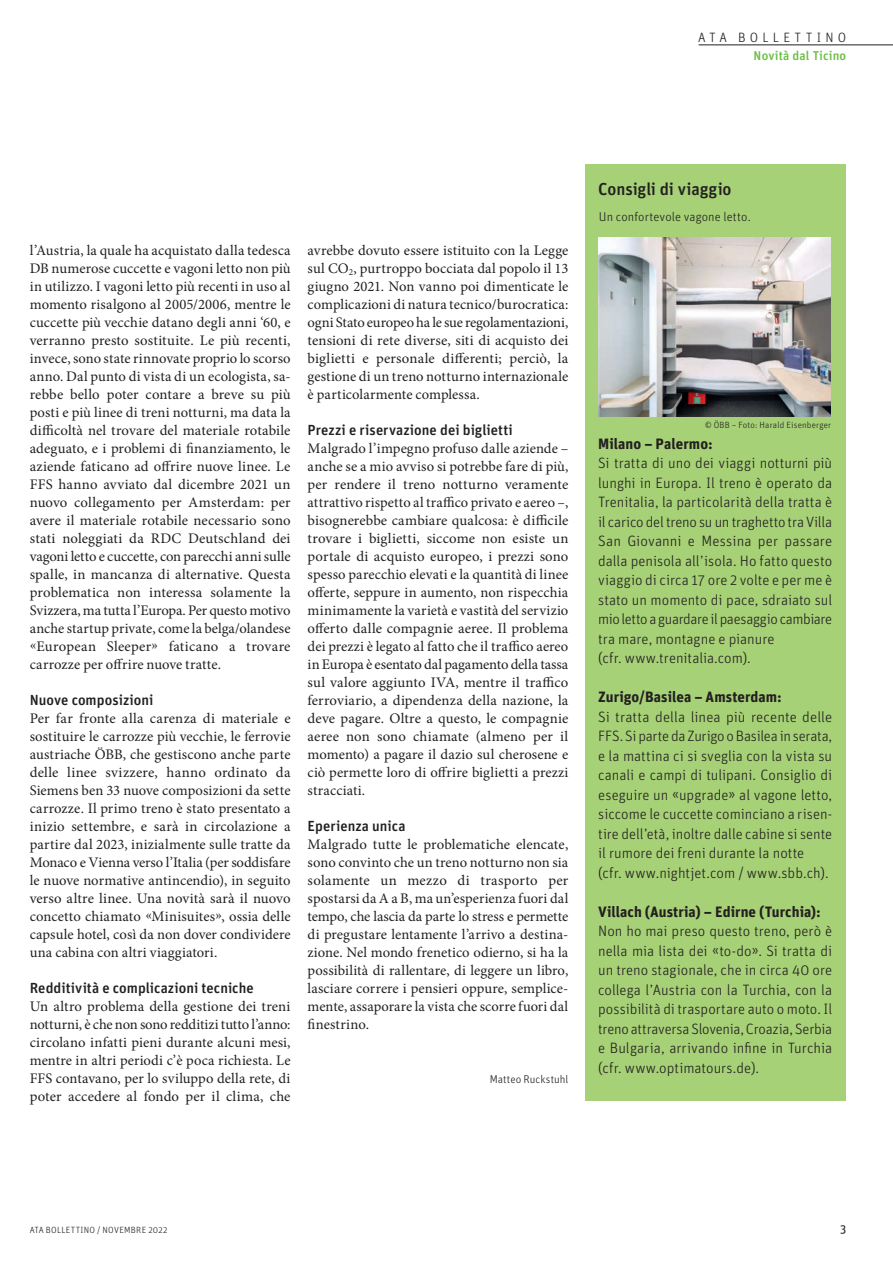
<style>
.page{position:relative;width:893px;height:1263px;background:#fff}
.page>*{position:absolute;margin:0;border:0;box-sizing:border-box;transform-origin:0 0}
.t1{font:500 17.25px "Unit OT";letter-spacing:-.005em;color:#231f20}
.t2{font:300 15px/19.5px "Unit OT";color:#231f20}
.t3{font:700 15px "Unit OT";letter-spacing:.005em;color:#231f20}
.t4{font:14.7px/18px "Minion Pro";letter-spacing:.01em;color:#231f20;text-align:justify}
.t5{font:500 14.7px "Unit OT";letter-spacing:.005em;color:#231f20}
.t6{font:300 13.5px "Unit OT";letter-spacing:.31em;color:#231f20}
.t7{font:300 12.75px "Unit OT";letter-spacing:.01em;color:#231f20}
.t8{font:500 12.75px "Unit OT";letter-spacing:.01em;color:#6cbd45}
.t9{font:12px "Unit OT";color:#231f20}
.t10{font:300 11.25px "Unit OT";letter-spacing:.005em;color:#231f20}
.t11{font:300 9px "Unit OT";letter-spacing:.025em;color:#231f20}
</style>
<div class="page">
<hr style="left:699px;top:45px;width:194px;height:1px;background:#231f20">
<div style="left:585px;top:165px;width:261px;height:936px;background:#a6d176"></div>
<img style="left:599px;top:238px;width:231px;height:179px">
<p class="t6" style="left:698px;top:29px;width:150px">ATA BOLLETTINO</p>
<p class="t8" style="left:754px;top:47px;width:94px">Novità dal Ticino</p>
<p class="t1" style="left:598px;top:178px;width:135px">Consigli di viaggio</p>
<p class="t4" style="left:30px;top:241px;width:262px">l’Austria, la quale ha acquistato dalla tedesca DB numerose cuccette e vagoni letto non più in utilizzo. I vagoni letto più recenti in uso al momento risalgono al 2005/2006, mentre le cuccette più vecchie datano degli anni ‘60, e verranno presto sostituite. Le più recenti, invece, sono state rinnovate proprio lo scorso anno. Dal punto di vista di un ecologista, sa&shy;rebbe bello poter contare a breve su più posti e più linee di treni notturni, ma data la difficoltà nel trovare del materiale rotabile adeguato, e i problemi di finanziamento, le aziende faticano ad offrire nuove linee. Le FFS hanno avviato dal dicembre 2021 un nuovo collegamento per Amsterdam: per avere il materiale rotabile necessario sono stati noleggiati da RDC Deutschland dei vagoni letto e cuccette, con parecchi anni sulle spalle, in mancanza di alternative. Questa problematica non interessa solamente la Svizzera, ma tutta l’Europa. Per questo motivo anche startup private, come la belga/olandese «European Sleeper» faticano a trovare carrozze per offrire nuove tratte.</p>
<p class="t5" style="left:30px;top:690px;width:125px">Nuove composizioni</p>
<p class="t4" style="left:30px;top:709px;width:262px">Per far fronte alla carenza di materiale e sostituire le carrozze più vecchie, le ferrovie austriache ÖBB, che gestiscono anche parte delle linee svizzere, hanno ordinato da Siemens ben 33 nuove composizioni da sette carrozze. Il primo treno è stato presentato a inizio settembre, e sarà in circolazione a partire dal 2023, inizialmente sulle tratte da Monaco e Vienna verso l’Italia (per soddisfare le nuove normative antincendio), in seguito verso altre linee. Una novità sarà il nuovo concetto chiamato «Minisuites», ossia delle capsule hotel, così da non dover condividere una cabina con altri viaggiatori.</p>
<p class="t5" style="left:30px;top:978px;width:226px">Redditività e complicazioni tecniche</p>
<p class="t4" style="left:30px;top:997px;width:262px">Un altro problema della gestione dei treni notturni, è che non sono redditizi tutto l’anno: circolano infatti pieni durante alcuni mesi, mentre in altri periodi c’è poca richiesta. Le FFS contavano, per lo sviluppo della rete, di poter accedere al fondo per il clima, che</p>
<p class="t4" style="left:308px;top:241px;width:262px">avrebbe dovuto essere istituito con la Legge sul CO<sub>2</sub>, purtroppo bocciata dal popolo il 13 giugno 2021. Non vanno poi dimenticate le complicazioni di natura tecnico/burocratica: ogni Stato europeo ha le sue regolamentazioni, tensioni di rete diverse, siti di acquisto dei biglietti e personale differenti; perciò, la gestione di un treno notturno internazionale è particolarmente complessa.</p>
<p class="t5" style="left:308px;top:420px;width:207px">Prezzi e riservazione dei biglietti</p>
<p class="t4" style="left:308px;top:439px;width:262px">Malgrado l’impegno profuso dalle aziende – anche se a mio avviso si potrebbe fare di più, per rendere il treno notturno veramente attrattivo rispetto al traffico privato e aereo –, bisognerebbe cambiare qualcosa: è difficile trovare i biglietti, siccome non esiste un portale di acquisto europeo, i prezzi sono spesso parecchio elevati e la quantità di linee offerte, seppure in aumento, non rispecchia minimamente la varietà e vastità del servizio offerto dalle compagnie aeree. Il problema dei prezzi è legato al fatto che il traffico aereo in Europa è esentato dal pagamento della tassa sul valore aggiunto IVA, mentre il traffico ferroviario, a dipendenza della nazione, la deve pagare. Oltre a questo, le compagnie aeree non sono chiamate (almeno per il momento) a pagare il dazio sul cherosene e ciò permette loro di offrire biglietti a prezzi stracciati.</p>
<p class="t5" style="left:308px;top:816px;width:99px">Eperienza unica</p>
<p class="t4" style="left:308px;top:835px;width:262px">Malgrado tutte le problematiche elencate, sono convinto che un treno notturno non sia solamente un mezzo di trasporto per spostarsi da A a B, ma un’esperienza fuori dal tempo, che lascia da parte lo stress e permette di pregustare lentamente l’arrivo a destina&shy;zione. Nel mondo frenetico odierno, si ha la possibilità di rallentare, di leggere un libro, lasciare correre i pensieri oppure, semplice&shy;mente, assaporare la vista che scorre fuori dal finestrino.</p>
<p class="t10" style="left:490px;top:1072px;width:80px">M atteo Ruckstuhl</p>
<p class="t7" style="left:599px;top:209px;width:153px">Un confortevole vagone letto.</p>
<p class="t11" style="left:705px;top:419px;width:128px">© ÖBB – Foto: Harald Eisenberger</p>
<p class="t3" style="left:598px;top:433px;width:116px">Milano – Palermo:</p>
<p class="t2" style="left:598px;top:453px;width:236px">Si tratta di uno dei viaggi notturni più lunghi in Europa. Il treno è operato da Trenitalia, la particolarità della tratta è il carico del treno su un traghetto tra Villa San Giovanni e M essina per passare dalla penisola all’isola. Ho fatto questo viaggio di circa 17 ore 2 volte e per me è stato un momento di pace, sdraiato sul mio letto a guardare il paesaggio cambiare tra mare, montagne e pianure<br>(cfr. www.trenitalia.com).</p>
<p class="t3" style="left:598px;top:687px;width:185px">Zurigo/Basilea – Amsterdam:</p>
<p class="t2" style="left:598px;top:707px;width:236px">Si tratta della linea più recente delle FFS. Si parte da Zurigo o Basilea in serata, e la mattina ci si sveglia con la vista su canali e campi di tulipani. Consiglio di eseguire un «upgrade» al vagone letto, siccome le cuccette cominciano a risen&shy;tire dell’età, inoltre dalle cabine si sente il rumore dei freni durante la notte<br>(cfr. www.nightjet.com / www.sbb.ch).</p>
<p class="t3" style="left:598px;top:901px;width:224px">Villach (Austria) – Edirne (Turchia):</p>
<p class="t2" style="left:598px;top:921px;width:236px;text-align:justify">Non ho mai preso questo treno, però è nella mia lista dei «to-do». Si tratta di un treno stagionale, che in circa 40 ore collega l’Austria con la Turchia, con la possibilità di trasportare auto o moto. Il treno attraversa Slovenia, Croazia, Serbia e Bulgaria, arrivando infine in Turchia (cfr. www.optimatours.de).</p>
<p class="t11" style="left:30px;top:1225px;width:139px">ATA BOLLETTINO / Novembre 2022</p>
<p class="t9" style="left:840px;top:1221px;width:8px">3</p>
</div>
